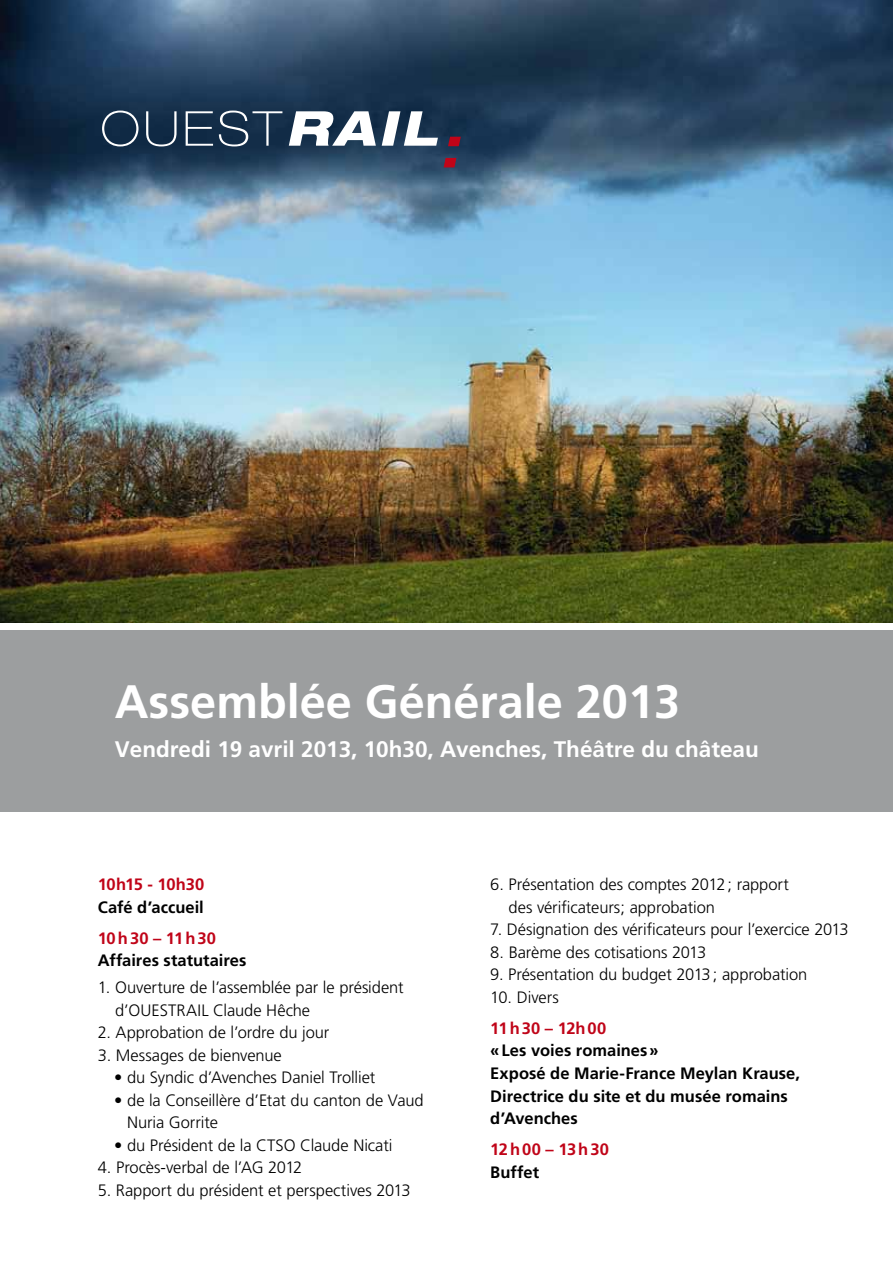
<style>
.page{position:relative;width:893px;height:1263px;background:#fff}
.page>*{position:absolute;margin:0;border:0;box-sizing:border-box;transform-origin:0 0}
.t1{font:700 46.8px "Frutiger";color:#fff}
.t2{font:700 22.5px "Frutiger";color:#fff}
.t3{font:300 16.5px/22.5px "Frutiger";letter-spacing:-.005em;color:#000}
.t4{font:700 16.5px/22.5px "Frutiger";color:#000}
.t5{font:700 16.5px "Frutiger";letter-spacing:-.015em;color:#c00418}
.t6{font:700 16.5px "Frutiger";letter-spacing:.065em;color:#c00418}
.t7{font:700 16.5px "Frutiger";letter-spacing:.01em;color:#c00418}
.t8{font:700 16.5px "Frutiger";letter-spacing:.075em;color:#c00418}
</style>
<div class="page">
<img style="left:0;top:0;width:893px;height:622px">
<div style="left:0;top:631px;width:893px;height:181px;background:#9c9e9f"></div>
<svg style="left:102px;top:111px;width:37px;height:35px"></svg>
<svg style="left:146px;top:111px;width:31px;height:35px"></svg>
<svg style="left:186px;top:111px;width:27px;height:35px"></svg>
<svg style="left:219px;top:111px;width:63px;height:35px"></svg>
<svg style="left:289px;top:111px;width:87px;height:35px"></svg>
<svg style="left:382px;top:111px;width:56px;height:35px"></svg>
<svg style="left:444px;top:158px;width:12px;height:9px"></svg>
<svg style="left:448px;top:137px;width:13px;height:9px"></svg>
<h1 class="t1" style="left:115px;top:674px;width:567px">Assemblée Générale 2013</h1>
<h2 class="t2" style="left:115px;top:736px;width:646px">Vendredi 19 avril 2013, 10h30, Avenches, Théâtre du château</h2>
<p class="t5" style="left:98px;top:875px;width:108px">10h15 - 10h30</p>
<p class="t4" style="left:98px;top:896px;width:107px">Café d’accueil</p>
<p class="t6" style="left:98px;top:928px;width:120px">10h30 – 11h30</p>
<p class="t4" style="left:98px;top:949px;width:150px">Affaires statutaires</p>
<p class="t3" style="left:115px;top:976px;width:290px;text-indent:-17px">1. Ouverture de l’assemblée par le président d’OUESTRAIL Claude Hêche</p>
<p class="t3" style="left:98px;top:1021px;width:233px">2. Approbation de l’ordre du jour</p>
<p class="t3" style="left:98px;top:1044px;width:186px">3. Messages de bienvenue</p>
<p class="t3" style="left:114px;top:1066px;width:263px">• du Syndic d’Avenches Daniel Trolliet</p>
<p class="t3" style="left:127px;top:1089px;width:298px;text-indent:-13px">• de la Conseillère d’Etat du canton de Vaud<br>Nuria Gorrite</p>
<p class="t3" style="left:114px;top:1134px;width:280px">• du Président de la CTSO Claude Nicati</p>
<p class="t3" style="left:98px;top:1156px;width:206px">4. Procès-verbal de l’AG 2012</p>
<p class="t3" style="left:98px;top:1179px;width:314px">5. Rapport du président et perspectives 2013</p>
<p class="t3" style="left:509px;top:874px;width:282px;text-indent:-18px">6. Présentation des comptes 2012; rapport des vérificateurs; approbation</p>
<p class="t3" style="left:490px;top:919px;width:360px">7. Désignation des vérificateurs pour l’exercice 2013</p>
<p class="t3" style="left:490px;top:941px;width:218px">8. Barème des cotisations 2013</p>
<p class="t3" style="left:490px;top:964px;width:319px">9. Présentation du budget 2013; approbation</p>
<p class="t3" style="left:490px;top:986px;width:70px">10. Divers</p>
<p class="t7" style="left:490px;top:1018px;width:118px">11h30 – 12h00</p>
<p class="t4" style="left:490px;top:1039px;width:311px">«Les voies romaines»<br>Exposé de Marie-France Meylan Krause,<br>Directrice du site et du musée romains d’Avenches</p>
<p class="t8" style="left:490px;top:1139px;width:120px">12h00 – 13h30</p>
<p class="t4" style="left:490px;top:1160px;width:50px">Buffet</p>
</div>
